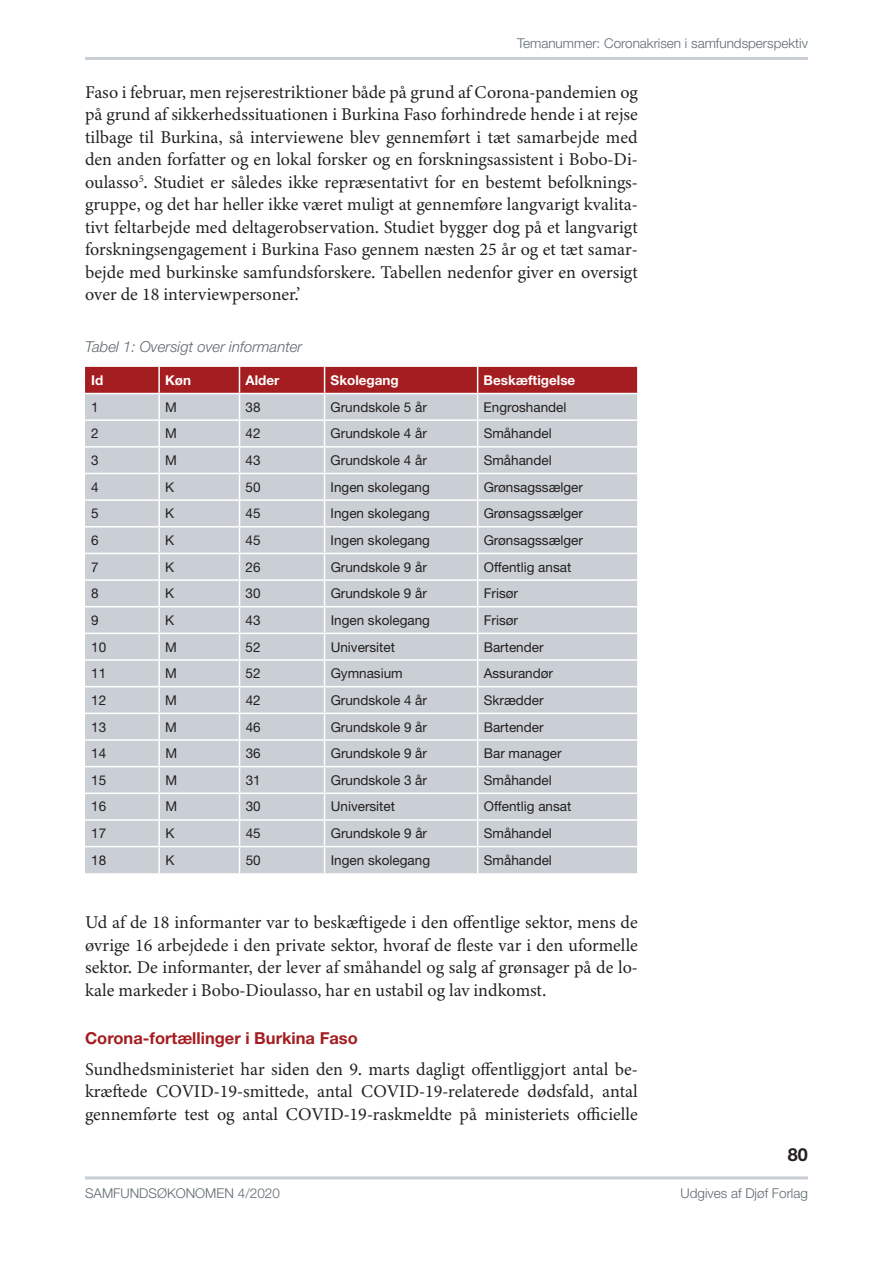
<style>
.page{position:relative;width:893px;height:1263px;background:#fff}
.page>*{position:absolute;margin:0;border:0;box-sizing:border-box;transform-origin:0 0}
.t1{font:18px/22.5px "Minion 3";color:#231f20;text-align:justify}
.t2{font:700 18px "Helvetica Neue LT Std";color:#231f20}
.t3{font:700 16.5px "Helvetica Neue LT Std";color:#a41d20}
.t4{font:italic 300 15px "Helvetica Neue LT Std";color:#5e696f}
.t5{font:13.5px "Helvetica Neue LT Std";color:#231f20}
.t6{font:300 13.5px "Helvetica Neue LT Std";color:#5e696f}
.t7{font:700 13.5px "Helvetica Neue LT Std";color:#fff}
</style>
<div class="page">
<hr style="left:85px;top:1176px;width:723px;height:3px;background:#c9cfd4">
<hr style="left:85px;top:57px;width:723px;height:3px;background:#c9cfd4">
<svg style="left:85px;top:367px;width:552px;height:506px;background:#cac8cd"></svg>
<p class="t6" style="left:517px;top:35px;width:292px">Temanummer: Coronakrisen i samfundsperspektiv</p>
<p class="t1" style="left:85px;top:81px;width:554px">Faso i februar, men rejserestriktioner både på grund af Corona-pandemien og på grund af sikkerhedssituationen i Burkina Faso forhindrede hende i at rejse tilbage til Burkina, så interviewene blev gennemført i tæt samarbejde med den anden forfatter og en lokal forsker og en forskningsassistent i Bobo-Di&shy;oulasso<sup>5</sup>. Studiet er således ikke repræsentativt for en bestemt befolknings&shy;gruppe, og det har heller ikke været muligt at gennemføre langvarigt kvalita&shy;tivt feltarbejde med deltagerobservation. Studiet bygger dog på et langvarigt forskningsengagement i Burkina Faso gennem næsten 25 år og et tæt samar&shy;bejde med burkinske samfundsforskere. Tabellen nedenfor giver en oversigt over de 18 interviewpersoner.’</p>
<p class="t4" style="left:85px;top:338px;width:219px">Tabel 1: Oversigt over informanter</p>
<p class="t7" style="left:91px;top:372px;width:14px">Id</p>
<p class="t7" style="left:165px;top:372px;width:28px">Køn</p>
<p class="t7" style="left:245px;top:372px;width:35px">Alder</p>
<p class="t7" style="left:331px;top:372px;width:70px">Skolegang</p>
<p class="t7" style="left:484px;top:372px;width:93px">Beskæftigelse</p>
<p class="t5" style="left:91px;top:399px;width:9px">1</p>
<p class="t5" style="left:165px;top:399px;width:13px">M</p>
<p class="t5" style="left:246px;top:399px;width:17px">38</p>
<p class="t5" style="left:331px;top:399px;width:98px">Grundskole 5 år</p>
<p class="t5" style="left:484px;top:399px;width:84px">Engroshandel</p>
<p class="t5" style="left:91px;top:425px;width:9px">2</p>
<p class="t5" style="left:165px;top:425px;width:13px">M</p>
<p class="t5" style="left:246px;top:425px;width:17px">42</p>
<p class="t5" style="left:331px;top:425px;width:98px">Grundskole 4 år</p>
<p class="t5" style="left:484px;top:425px;width:70px">Småhandel</p>
<p class="t5" style="left:91px;top:452px;width:9px">3</p>
<p class="t5" style="left:165px;top:452px;width:13px">M</p>
<p class="t5" style="left:246px;top:452px;width:17px">43</p>
<p class="t5" style="left:331px;top:452px;width:98px">Grundskole 4 år</p>
<p class="t5" style="left:484px;top:452px;width:70px">Småhandel</p>
<p class="t5" style="left:91px;top:479px;width:9px">4</p>
<p class="t5" style="left:165px;top:479px;width:11px">K</p>
<p class="t5" style="left:246px;top:479px;width:17px">50</p>
<p class="t5" style="left:331px;top:479px;width:101px">Ingen skolegang</p>
<p class="t5" style="left:484px;top:479px;width:101px">Grønsagssælger</p>
<p class="t5" style="left:91px;top:505px;width:9px">5</p>
<p class="t5" style="left:165px;top:505px;width:11px">K</p>
<p class="t5" style="left:246px;top:505px;width:17px">45</p>
<p class="t5" style="left:331px;top:505px;width:101px">Ingen skolegang</p>
<p class="t5" style="left:484px;top:505px;width:101px">Grønsagssælger</p>
<p class="t5" style="left:91px;top:532px;width:9px">6</p>
<p class="t5" style="left:165px;top:532px;width:11px">K</p>
<p class="t5" style="left:246px;top:532px;width:17px">45</p>
<p class="t5" style="left:331px;top:532px;width:101px">Ingen skolegang</p>
<p class="t5" style="left:484px;top:532px;width:101px">Grønsagssælger</p>
<p class="t5" style="left:91px;top:559px;width:9px">7</p>
<p class="t5" style="left:165px;top:559px;width:11px">K</p>
<p class="t5" style="left:246px;top:559px;width:17px">26</p>
<p class="t5" style="left:331px;top:559px;width:98px">Grundskole 9 år</p>
<p class="t5" style="left:484px;top:559px;width:89px">Offentlig ansat</p>
<p class="t5" style="left:91px;top:585px;width:9px">8</p>
<p class="t5" style="left:165px;top:585px;width:11px">K</p>
<p class="t5" style="left:246px;top:585px;width:17px">30</p>
<p class="t5" style="left:331px;top:585px;width:98px">Grundskole 9 år</p>
<p class="t5" style="left:484px;top:585px;width:36px">Frisør</p>
<p class="t5" style="left:91px;top:612px;width:9px">9</p>
<p class="t5" style="left:165px;top:612px;width:11px">K</p>
<p class="t5" style="left:246px;top:612px;width:17px">43</p>
<p class="t5" style="left:331px;top:612px;width:101px">Ingen skolegang</p>
<p class="t5" style="left:484px;top:612px;width:36px">Frisør</p>
<p class="t5" style="left:91px;top:639px;width:17px">10</p>
<p class="t5" style="left:165px;top:639px;width:13px">M</p>
<p class="t5" style="left:246px;top:639px;width:17px">52</p>
<p class="t5" style="left:331px;top:639px;width:66px">Universitet</p>
<p class="t5" style="left:484px;top:639px;width:61px">Bartender</p>
<p class="t5" style="left:91px;top:665px;width:17px">11</p>
<p class="t5" style="left:165px;top:665px;width:13px">M</p>
<p class="t5" style="left:246px;top:665px;width:17px">52</p>
<p class="t5" style="left:331px;top:665px;width:74px">Gymnasium</p>
<p class="t5" style="left:484px;top:665px;width:71px">Assurandør</p>
<p class="t5" style="left:91px;top:692px;width:17px">12</p>
<p class="t5" style="left:165px;top:692px;width:13px">M</p>
<p class="t5" style="left:246px;top:692px;width:17px">42</p>
<p class="t5" style="left:331px;top:692px;width:98px">Grundskole 4 år</p>
<p class="t5" style="left:484px;top:692px;width:61px">Skrædder</p>
<p class="t5" style="left:91px;top:719px;width:17px">13</p>
<p class="t5" style="left:165px;top:719px;width:13px">M</p>
<p class="t5" style="left:246px;top:719px;width:17px">46</p>
<p class="t5" style="left:331px;top:719px;width:98px">Grundskole 9 år</p>
<p class="t5" style="left:484px;top:719px;width:61px">Bartender</p>
<p class="t5" style="left:91px;top:745px;width:17px">14</p>
<p class="t5" style="left:165px;top:745px;width:13px">M</p>
<p class="t5" style="left:246px;top:745px;width:17px">36</p>
<p class="t5" style="left:331px;top:745px;width:98px">Grundskole 9 år</p>
<p class="t5" style="left:484px;top:745px;width:79px">Bar manager</p>
<p class="t5" style="left:91px;top:772px;width:17px">15</p>
<p class="t5" style="left:165px;top:772px;width:13px">M</p>
<p class="t5" style="left:246px;top:772px;width:17px">31</p>
<p class="t5" style="left:331px;top:772px;width:98px">Grundskole 3 år</p>
<p class="t5" style="left:484px;top:772px;width:70px">Småhandel</p>
<p class="t5" style="left:91px;top:799px;width:17px">16</p>
<p class="t5" style="left:165px;top:799px;width:13px">M</p>
<p class="t5" style="left:246px;top:799px;width:17px">30</p>
<p class="t5" style="left:331px;top:799px;width:66px">Universitet</p>
<p class="t5" style="left:484px;top:799px;width:89px">Offentlig ansat</p>
<p class="t5" style="left:91px;top:825px;width:17px">17</p>
<p class="t5" style="left:165px;top:825px;width:11px">K</p>
<p class="t5" style="left:246px;top:825px;width:17px">45</p>
<p class="t5" style="left:331px;top:825px;width:98px">Grundskole 9 år</p>
<p class="t5" style="left:484px;top:825px;width:70px">Småhandel</p>
<p class="t5" style="left:91px;top:852px;width:17px">18</p>
<p class="t5" style="left:165px;top:852px;width:11px">K</p>
<p class="t5" style="left:246px;top:852px;width:17px">50</p>
<p class="t5" style="left:331px;top:852px;width:101px">Ingen skolegang</p>
<p class="t5" style="left:484px;top:852px;width:70px">Småhandel</p>
<p class="t1" style="left:85px;top:911px;width:554px">Ud af de 18 informanter var to beskæftigede i den offentlige sektor, mens de øvrige 16 arbejdede i den private sektor, hvoraf de fleste var i den uformelle sektor. De informanter, der lever af småhandel og salg af grønsager på de lo&shy;kale markeder i Bobo-Dioulasso, har en ustabil og lav indkomst.</p>
<p class="t3" style="left:85px;top:1027px;width:274px">Corona-fortællinger i Burkina Faso</p>
<p class="t1" style="left:85px;top:1057px;width:554px">Sundhedsministeriet har siden den 9. marts dagligt offentliggjort antal be&shy;kræftede COVID-19-smittede, antal COVID-19-relaterede dødsfald, antal gennemførte test og antal COVID-19-raskmeldte på ministeriets officielle</p>
<p class="t2" style="left:788px;top:1143px;width:22px">80</p>
<p class="t6" style="left:85px;top:1185px;width:196px">SAMFUNDSØKONOMEN 4/2020</p>
<p class="t6" style="left:681px;top:1185px;width:129px">Udgives af Djøf Forlag</p>
</div>
